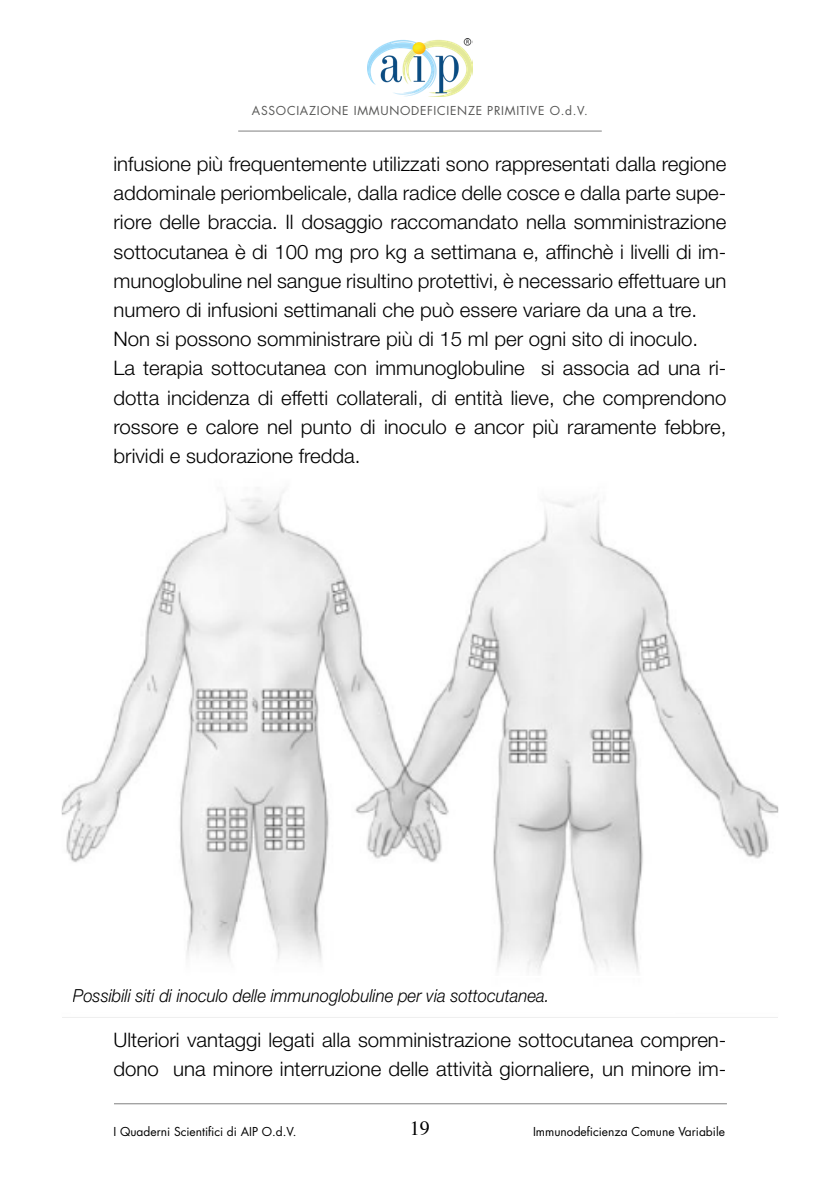
<style>
.page{position:relative;width:840px;height:1191px;background:#fff}
.page>*{position:absolute;margin:0;border:0;box-sizing:border-box;transform-origin:0 0}
.t1{font:300 20px/29.2px "Helvetica Neue LT Std";color:#000}
.t2{font:20px "Times";color:#000}
.t3{font:italic 300 18px "Helvetica Neue LT Std";color:#000;scale:.93 1}
.t4{font:12px "Futura Std";color:#000}
.t5{font:12px "Futura Std";letter-spacing:.06em;color:#575756}
</style>
<div class="page">
<img style="left:367px;top:39px;width:105px;height:58px">
<hr style="left:238px;top:131px;width:363px;height:1px;background:#808080">
<hr style="left:114px;top:1103px;width:612px;height:1px;background:#808080">
<img style="left:63px;top:490px;width:713px;height:482px">
<p class="t5" style="left:252px;top:103px;width:337px">ASSOCIAZIONE IMMUNODEFICIENZE PRIMITIVE O.d.V.</p>
<p class="t1" style="left:113px;top:149px;width:614px">infusione più frequentemente utilizzati sono rappresentati dalla regione addominale periombelicale, dalla radice delle cosce e dalla parte supe&shy;riore delle braccia. Il dosaggio raccomandato nella somministrazione sottocutanea è di 100 mg pro kg a settimana e, affinchè i livelli di im&shy;munoglobuline nel sangue risultino protettivi, è necessario effettuare un numero di infusioni settimanali che può essere variare da una a tre.<br>Non si possono somministrare più di 15 ml per ogni sito di inoculo.<br>La terapia sottocutanea con immunoglobuline si associa ad una ri&shy;dotta incidenza di effetti collaterali, di entità lieve, che comprendono rossore e calore nel punto di inoculo e ancor più raramente febbre, brividi e sudorazione fredda.</p>
<p class="t3" style="left:73px;top:984px;width:514px">Possibili siti di inoculo delle immunoglobuline per via sottocutanea.</p>
<p class="t1" style="left:113px;top:1025px;width:614px">Ulteriori vantaggi legati alla somministrazione sottocutanea compren&shy;dono una minore interruzione delle attività giornaliere, un minore im-</p>
<p class="t4" style="left:113px;top:1124px;width:184px">I Quaderni Scientifici di AIP O.d.V.</p>
<p class="t2" style="left:410px;top:1109px;width:21px">19</p>
<p class="t4" style="left:533px;top:1124px;width:193px">Immunodeficienza Comune Variabile</p>
</div>
